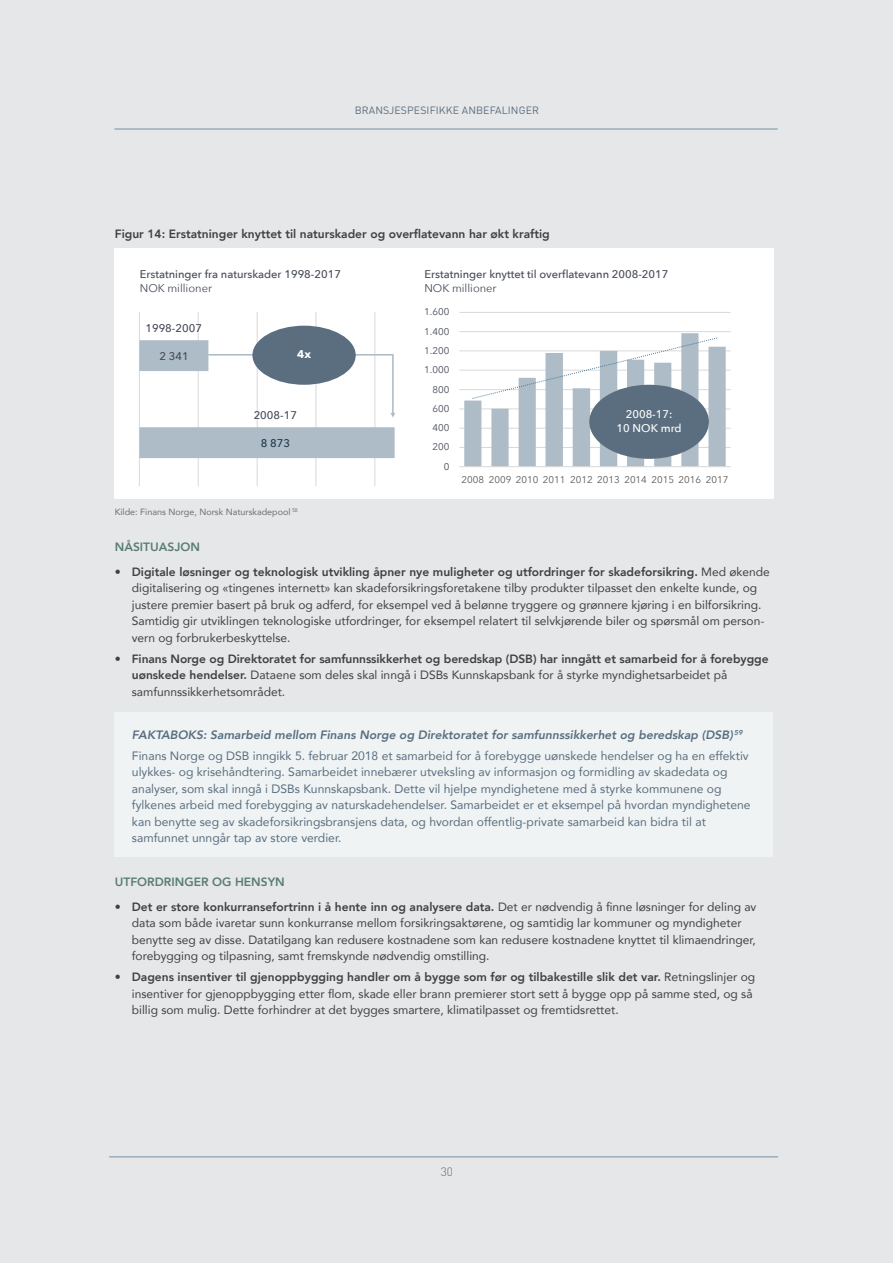
<style>
.page{position:relative;width:893px;height:1263px;background:#e6e7e8}
.page>*{position:absolute;margin:0;border:0;box-sizing:border-box;transform-origin:0 0}
.t1{font:12.15px/16.5px "Avenir";color:#596e7f}
.t2{font:12px/16.5px "Avenir";color:#414042}
.t3{font:800 12px/16.5px "Avenir";letter-spacing:-.005em;color:#414042}
.t4{font:800 12px "Avenir";color:#587e71}
.t5{font:300 12px "DINOT";color:#596e7f}
.t6{font:500 11.1px "Avenir Next";color:#474b59}
.t7{font:11.1px "Avenir Next";color:#474b59}
.t8{font:500 11.1px/13.5px "Avenir Next";color:#fff;text-align:center}
.t9{font:500 11.1px "Avenir Next";color:#1d3747}
.t10{font:700 11.1px "Avenir Next";color:#fff}
.t11{font:10.5px "DINOT";letter-spacing:.01em;color:#596e7f}
.t12{font:9.75px "Avenir Next";color:#595959}
.t13{font:9.75px "Avenir Next";color:#474b59}
.t14{font:9px "Avenir";color:#6d6e71}
.s1{font-weight:800}
.s2{font-weight:400}
.s3{font-weight:800;font-style:italic}
</style>
<div class="page">
<hr style="left:109px;top:1156px;width:669px;height:1px;background:#7691a4">
<hr style="left:114px;top:129px;width:664px;height:1px;background:#7691a4">
<div style="left:115px;top:712px;width:658px;height:145px;background:#f0f3f4"></div>
<div style="left:115px;top:248px;width:650px;height:251px;background:#fff"></div>
<hr style="left:139px;top:312px;width:1px;height:174px;background:#d9d9d9">
<hr style="left:198px;top:312px;width:1px;height:174px;background:#d9d9d9">
<hr style="left:257px;top:312px;width:1px;height:174px;background:#d9d9d9">
<hr style="left:316px;top:312px;width:1px;height:174px;background:#d9d9d9">
<hr style="left:375px;top:312px;width:1px;height:174px;background:#d9d9d9">
<hr style="left:459px;top:447px;width:272px;height:1px;background:#d9d9d9">
<hr style="left:459px;top:428px;width:272px;height:1px;background:#d9d9d9">
<hr style="left:459px;top:409px;width:272px;height:1px;background:#d9d9d9">
<hr style="left:459px;top:389px;width:272px;height:1px;background:#d9d9d9">
<hr style="left:459px;top:370px;width:272px;height:1px;background:#d9d9d9">
<hr style="left:459px;top:351px;width:272px;height:1px;background:#d9d9d9">
<hr style="left:459px;top:331px;width:272px;height:1px;background:#d9d9d9">
<hr style="left:459px;top:312px;width:272px;height:1px;background:#d9d9d9">
<hr style="left:459px;top:466px;width:272px;height:1px;background:#d9d9d9">
<svg style="left:464px;top:333px;width:262px;height:133px"></svg>
<svg style="left:139px;top:340px;width:256px;height:118px"></svg>
<div style="left:252px;top:326px;width:104px;height:59px;background:#5b6e7f;border-radius:50%"></div>
<div style="left:589px;top:385px;width:120px;height:74px;background:#5b6e7f;border-radius:50%"></div>
<p class="t11" style="left:355px;top:104px;width:186px">BRANSJESPESIFIKKE ANBEFALINGER</p>
<p class="t3" style="left:115px;top:226px;width:436px">Figur 14: Erstatninger knyttet til naturskader og overflatevann har økt kraftig</p>
<p class="t6" style="left:140px;top:265px;width:203px">Erstatninger fra naturskader 1998-2017</p>
<p class="t7" style="left:140px;top:279px;width:74px">NOK millioner</p>
<p class="t6" style="left:145px;top:319px;width:58px">1998-2007</p>
<p class="t6" style="left:424px;top:265px;width:246px">Erstatninger knyttet til overflatevann 2008-2017</p>
<p class="t7" style="left:424px;top:279px;width:74px">NOK millioner</p>
<p class="t13" style="left:424px;top:304px;width:27px">1.600</p>
<p class="t13" style="left:424px;top:323px;width:27px">1.400</p>
<p class="t6" style="left:159px;top:347px;width:31px">2 341</p>
<p class="t10" style="left:297px;top:345px;width:15px">4x</p>
<p class="t13" style="left:424px;top:342px;width:27px">1.200</p>
<p class="t13" style="left:424px;top:362px;width:27px">1.000</p>
<p class="t13" style="left:432px;top:381px;width:18px">800</p>
<p class="t6" style="left:254px;top:405px;width:45px">2008-17</p>
<p class="t13" style="left:432px;top:400px;width:18px">600</p>
<p class="t13" style="left:432px;top:420px;width:18px">400</p>
<p class="t8" style="left:617px;top:407px;width:67px">2008-17:<br>10 NOK mrd</p>
<p class="t9" style="left:261px;top:434px;width:31px">8 873</p>
<p class="t13" style="left:432px;top:439px;width:18px">200</p>
<p class="t13" style="left:444px;top:458px;width:7px">0</p>
<p class="t12" style="left:462px;top:471px;width:268px">2008 2009 2010 2011 2012 2013 2014 2015 2016 2017</p>
<p class="t14" style="left:115px;top:505px;width:185px">Kilde: Finans Norge, Norsk Naturskadepool <sup>58</sup></p>
<p class="t4" style="left:115px;top:537px;width:87px">NÅSITUASJON</p>
<p class="t2" style="left:132px;top:563px;width:640px;text-indent:-17px"><span class="s1">• Digitale løsninger og teknologisk utvikling åpner nye muligheter og utfordringer for skadeforsikring.</span> Med økende digitalisering og «tingenes internett» kan skadeforsikringsforetakene tilby produkter tilpasset den enkelte kunde, og justere premier basert på bruk og adferd, for eksempel ved å belønne tryggere og grønnere kjøring i en bilforsikring.<br>Samtidig gir utviklingen teknologiske utfordringer, for eksempel relatert til selvkjørende biler og spørsmål om person&shy;vern og forbrukerbeskyttelse.</p>
<p class="t3" style="left:132px;top:650px;width:638px;text-indent:-17px">• Finans Norge og Direktoratet for samfunnssikkerhet og beredskap (DSB) har inngått et samarbeid for å forebygge uønskede hendelser. <span class="s2">Dataene som deles skal inngå i DSBs Kunnskapsbank for å styrke myndighetsarbeidet på samfunnssikkerhetsområdet.</span></p>
<p class="t1" style="left:132px;top:724px;width:618px;line-height:21px"><span class="s3">FAKTABOKS: Samarbeid mellom Finans Norge og Direktoratet for samfunnssikkerhet og beredskap (DSB)</span> <sup>59<br></sup>Finans Norge og DSB inngikk 5. februar 2018 et samarbeid for å forebygge uønskede hendelser og ha en effektiv</p>
<p class="t1" style="left:132px;top:763px;width:620px">ulykkes- og krisehåndtering. Samarbeidet innebærer utveksling av informasjon og formidling av skadedata og analyser, som skal inngå i DSBs Kunnskapsbank. Dette vil hjelpe myndighetene med å styrke kommunene og fylkenes arbeid med forebygging av naturskadehendelser. Samarbeidet er et eksempel på hvordan myndighetene kan benytte seg av skadeforsikringsbransjens data, og hvordan offentlig-private samarbeid kan bidra til at samfunnet unngår tap av store verdier.</p>
<p class="t4" style="left:115px;top:872px;width:171px">UTFORDRINGER OG HENSYN</p>
<p class="t2" style="left:132px;top:898px;width:626px;text-indent:-17px"><span class="s1">• Det er store konkurransefortrinn i å hente inn og analysere data.</span> Det er nødvendig å finne løsninger for deling av data som både ivaretar sunn konkurranse mellom forsikringsaktørene, og samtidig lar kommuner og myndigheter benytte seg av disse. Datatilgang kan redusere kostnadene som kan redusere kostnadene knyttet til klimaendringer, forebygging og tilpasning, samt fremskynde nødvendig omstilling.</p>
<p class="t2" style="left:132px;top:968px;width:625px;text-indent:-17px"><span class="s1">• Dagens insentiver til gjenoppbygging handler om å bygge som før og tilbakestille slik det var.</span> Retningslinjer og insentiver for gjenoppbygging etter flom, skade eller brann premierer stort sett å bygge opp på samme sted, og så billig som mulig. Dette forhindrer at det bygges smartere, klimatilpasset og fremtidsrettet.</p>
<p class="t5" style="left:441px;top:1164px;width:14px">30</p>
</div>
